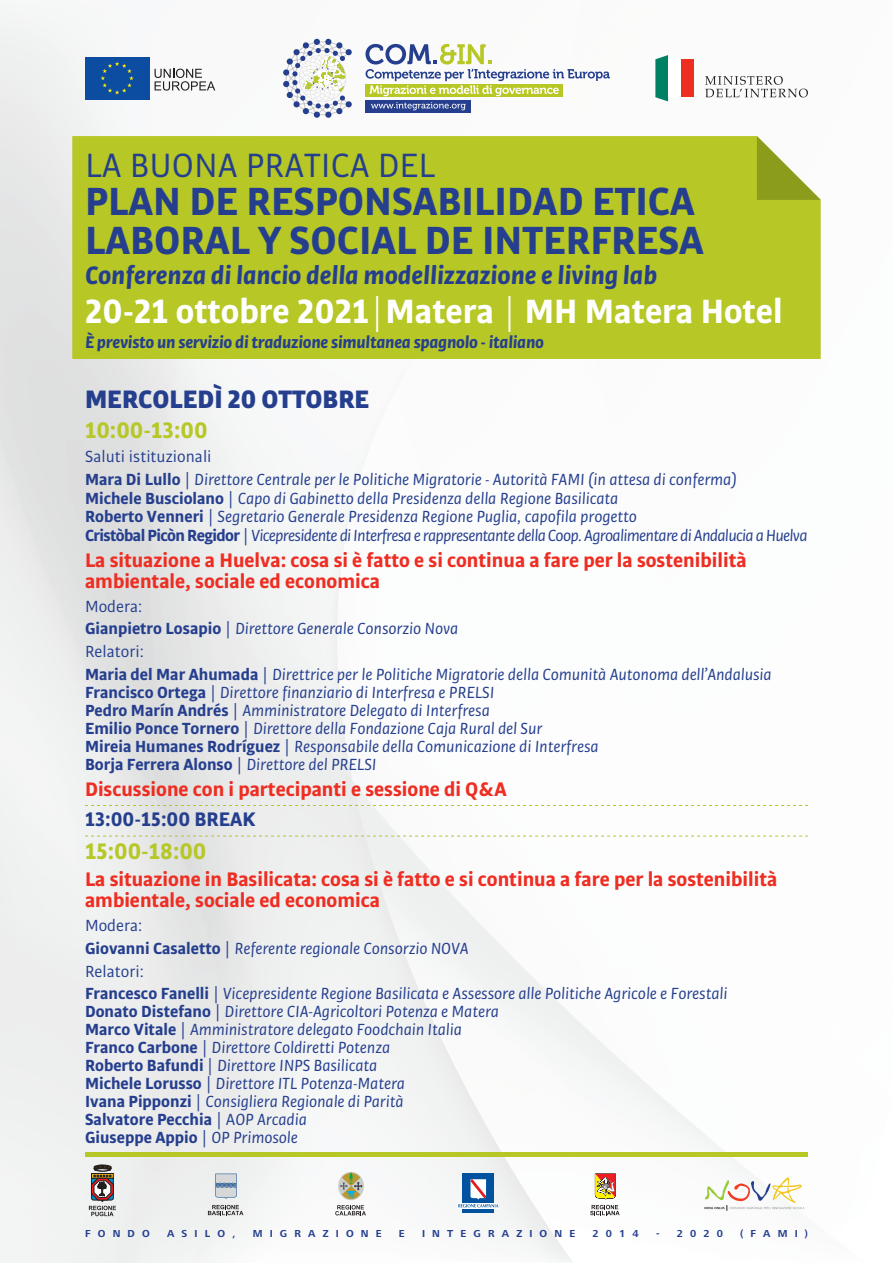
<style>
.page{position:relative;width:893px;height:1263px;background:#fff}
.page>*{position:absolute;margin:0;border:0;box-sizing:border-box;transform-origin:0 0}
.t1{font:700 42px/39px "Bulo";color:#253f8e}
.t2{font:700 36px "Bulo";color:#fff}
.t3{font:36px "Bulo";color:#253f8e}
.t4{font:italic 700 27px "Bulo";color:#253f8e}
.t5{font:900 27px "Bulo";color:#253f8e}
.t6{font:700 24px "Bulo";color:#b6c726}
.t7{font:700 21px/21px "Bulo";color:#ee2e22}
.t8{font:700 21px "Bulo";color:#253f8e}
.t9{font:italic 700 18px "Bulo";letter-spacing:-.01em;color:#253f8e}
.t10{font:italic 17.25px/18px "Bulo";color:#253f8e}
.t11{font:17.25px "Bulo";color:#253f8e}
.t12{font:700 10.5px "Frutiger Next LT";letter-spacing:.685em;color:#253f8e}
.s1{font-weight:300}
.s2{font-style:normal}
.s3{font-weight:700;font-style:normal}
</style>
<div class="page">
<img style="left:0;top:10px;width:808px;height:1253px">
<svg style="left:89px;top:1165px;width:27px;height:51px"></svg>
<svg style="left:703px;top:1177px;width:101px;height:34px"></svg>
<div style="left:463px;top:1173px;width:31px;height:39px;background:#0153a0"></div>
<svg style="left:457px;top:1203px;width:42px;height:5px"></svg>
<svg style="left:458px;top:1179px;width:40px;height:28px"></svg>
<svg style="left:215px;top:1173px;width:22px;height:26px"></svg>
<svg style="left:208px;top:1205px;width:35px;height:10px"></svg>
<svg style="left:590px;top:1205px;width:30px;height:10px"></svg>
<svg style="left:595px;top:1173px;width:21px;height:26px"></svg>
<svg style="left:335px;top:1205px;width:31px;height:10px"></svg>
<svg style="left:338px;top:1172px;width:26px;height:28px"></svg>
<svg style="left:340px;top:1172px;width:22px;height:27px"></svg>
<svg style="left:155px;top:69px;width:60px;height:22px"></svg>
<div style="left:85px;top:57px;width:64px;height:43px;background:#0d4da1"></div>
<svg style="left:101px;top:62px;width:33px;height:32px"></svg>
<svg style="left:655px;top:55px;width:13px;height:46px"></svg>
<div style="left:681px;top:59px;width:12px;height:38px;background:#ee2e22"></div>
<svg style="left:705px;top:76px;width:103px;height:21px"></svg>
<div style="left:668px;top:59px;width:13px;height:38px;background:#fff"></div>
<svg style="left:283px;top:39px;width:69px;height:79px"></svg>
<div style="left:365px;top:100px;width:106px;height:13px;background:#253f8e"></div>
<svg style="left:371px;top:102px;width:95px;height:8px"></svg>
<div style="left:365px;top:84px;width:198px;height:13px;background:#b6c726"></div>
<svg style="left:365px;top:44px;width:245px;height:52px"></svg>
<div style="left:72px;top:136px;width:749px;height:223px;background:#b6c726"></div>
<svg style="left:757px;top:136px;width:64px;height:64px"></svg>
<div style="left:85px;top:1152px;width:723px;height:5px;background:#b6c726"></div>
<svg style="left:85px;top:805px;width:723px;height:1px"></svg>
<svg style="left:85px;top:836px;width:723px;height:1px"></svg>
<h2 class="t3" style="left:85px;top:152px;width:352px">LA BUONA PRATICA DEL</h2>
<h1 class="t1" style="left:85px;top:184px;width:620px">PLAN DE RESPONSABILIDAD ETICA<br>LABORAL Y SOCIAL DE INTERFRESA</h1>
<h3 class="t4" style="left:85px;top:265px;width:573px">Conferenza di lancio della modellizzazione e living lab</h3>
<h2 class="t2" style="left:85px;top:297px;width:699px">20-21 ottobre 2021<span class="s1">|</span>Matera <span class="s1">|</span> MH Matera Hotel</h2>
<p class="t9" style="left:85px;top:336px;width:460px">È previsto un servizio di traduzione simultanea spagnolo - italiano</p>
<h3 class="t5" style="left:85px;top:389px;width:286px">MERCOLEDÌ 20 OTTOBRE</h3>
<h3 class="t6" style="left:85px;top:421px;width:124px">10:00-13:00</h3>
<p class="t10" style="left:85px;top:446px;width:653px;line-height:22.8px"><span class="s2">Saluti istituzionali<br></span><span class="s3">Mara Di Lullo</span> <span class="s2">|</span> Direttore Centrale per le Politiche Migratorie - Autorità FAMI (in attesa di conferma)</p>
<p class="t10" style="left:85px;top:490px;width:724px;line-height:18.8px"><span class="s3">Michele Busciolano</span> <span class="s2">|</span> Capo di Gabinetto della Presidenza della Regione Basilicata<br><span class="s3">Roberto Venneri</span> <span class="s2">|</span> Segretario Generale Presidenza Regione Puglia, capofila progetto<br><span class="s3">Cristòbal Picòn Regidor</span> <span class="s2">|</span> Vicepresidente di Interfresa e rappresentante della Coop. Agroalimentare di Andalucia a Huelva</p>
<p class="t7" style="left:85px;top:551px;width:663px">La situazione a Huelva: cosa si è fatto e si continua a fare per la sostenibilità ambientale, sociale ed economica</p>
<p class="t10" style="left:85px;top:618px;width:375px;line-height:22.8px"><span class="s3">Gianpietro Losapio</span> <span class="s2">|</span> Direttore Generale Consorzio Nova<br><span class="s2">Relatori:</span></p>
<p class="t11" style="left:85px;top:599px;width:59px">Modera:</p>
<p class="t10" style="left:85px;top:666px;width:688px"><span class="s3">Maria del Mar Ahumada</span> <span class="s2">|</span> Direttrice per le Politiche Migratorie della Comunità Autonoma dell’Andalusia <span class="s3">Francisco Ortega</span> <span class="s2">|</span> Direttore finanziario di Interfresa e PRELSI<br><span class="s3">Pedro Marín Andrés</span> <span class="s2">|</span> Amministratore Delegato di Interfresa<br><span class="s3">Emilio Ponce Tornero</span> <span class="s2">|</span> Direttore della Fondazione Caja Rural del Sur<br><span class="s3">Mireia Humanes Rodríguez</span> <span class="s2">|</span> Responsabile della Comunicazione di Interfresa<br><span class="s3">Borja Ferrera Alonso</span> <span class="s2">|</span> Direttore del PRELSI</p>
<p class="t7" style="left:85px;top:780px;width:423px">Discussione con i partecipanti e sessione di Q&amp;A</p>
<p class="t8" style="left:85px;top:811px;width:172px">13:00-15:00 BREAK</p>
<h3 class="t6" style="left:85px;top:842px;width:123px">15:00-18:00</h3>
<p class="t7" style="left:85px;top:870px;width:694px">La situazione in Basilicata: cosa si è fatto e si continua a fare per la sostenibilità ambientale, sociale ed economica</p>
<p class="t10" style="left:85px;top:915px;width:644px;line-height:22.8px"><span class="s2">Modera:<br></span><span class="s3">Giovanni Casaletto</span> <span class="s2">|</span> Referente regionale Consorzio NOVA<br><span class="s2">Relatori:<br></span><span class="s3">Francesco Fanelli</span> <span class="s2">|</span> Vicepresidente Regione Basilicata e Assessore alle Politiche Agricole e Forestali</p>
<p class="t10" style="left:85px;top:1004px;width:415px"><span class="s3">Donato Distefano</span> <span class="s2">|</span> Direttore CIA-Agricoltori Potenza e Matera <span class="s3">Marco Vitale</span> <span class="s2">|</span> Amministratore delegato Foodchain Italia <span class="s3">Franco Carbone</span> <span class="s2">|</span> Direttore Coldiretti Potenza<br><span class="s3">Roberto Bafundi</span> <span class="s2">|</span> Direttore INPS Basilicata<br><span class="s3">Michele Lorusso</span> <span class="s2">|</span> Direttore ITL Potenza-Matera<br><span class="s3">Ivana Pipponzi</span> <span class="s2">|</span> Consigliera Regionale di Parità<br><span class="s3">Salvatore Pecchia</span> <span class="s2">| A</span>OP Arcadia<br><span class="s3">Giuseppe Appio</span> <span class="s2">|</span> OP Primosole</p>
<p class="t12" style="left:85px;top:1230px;width:66px">FONDO</p>
<p class="t12" style="left:167px;top:1230px;width:70px">ASILO,</p>
<p class="t12" style="left:253px;top:1230px;width:130px">MIGRAZIONE</p>
<p class="t12" style="left:399px;top:1230px;width:7px">E</p>
<p class="t12" style="left:422px;top:1230px;width:155px">INTEGRAZIONE</p>
<p class="t12" style="left:593px;top:1230px;width:48px">2014</p>
<p class="t12" style="left:656px;top:1230px;width:68px">- 2020</p>
<p class="t12" style="left:740px;top:1230px;width:69px">(FAMI)</p>
</div>
